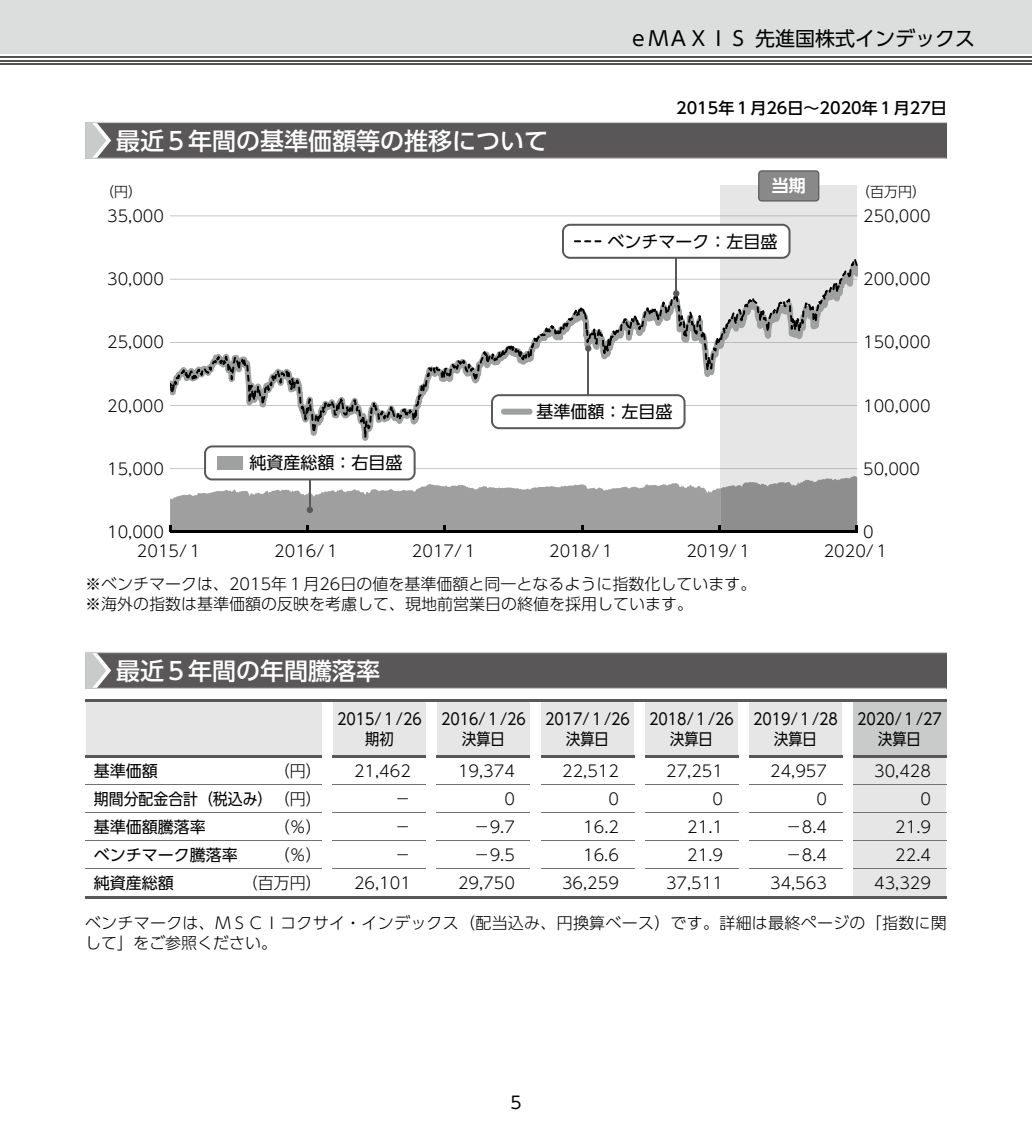
<style>
.page{position:relative;width:1032px;height:1134px;background:#fff}
.page>*{position:absolute;margin:0;border:0;box-sizing:border-box;transform-origin:0 0}
.t1{font:500 24px "UD Shin Go Pro";color:#fff}
.t2{font:20px "UD Shin Go Pro";color:#000}
.t3{font:17px "UD Shin Go Pro";color:#000}
.t4{font:700 17px "UD Shin Go Pro De";color:#fff}
.t5{font:300 16px/20px "UD Shin Go Pro";color:#000}
.t6{font:16px/20px "UD Shin Go Pro";color:#000;text-align:center;scale:.89 1}
.t7{font:16px "UD Shin Go Pro";color:#000}
.t8{font:500 16px "UD Shin Go Pro";color:#000}
.t9{font:16px "UD Shin Go Pro";color:#000;scale:.93 1}
.t10{font:300 14px "UD Shin Go Pro";color:#000}
.s1{font-weight:300}
</style>
<div class="page">
<div style="left:0;top:0;width:1032px;height:54px;background:#dcdddd"></div>
<hr style="left:0;top:63px;width:1032px;height:2px;background:#545251">
<hr style="left:0;top:60px;width:1032px;height:1px;background:#545251">
<hr style="left:0;top:56px;width:1032px;height:2px;background:#545251">
<div style="left:85px;top:122px;width:862px;height:36px;background:#595757"></div>
<hr style="left:85px;top:158px;width:861px;height:1px;background:#c9caca">
<hr style="left:85px;top:122px;width:862px;height:1px;background:#c9caca">
<svg style="left:85px;top:123px;width:26px;height:35px"></svg>
<div style="left:720px;top:186px;width:137px;height:346px;background:#e6e6e6"></div>
<svg style="left:758px;top:170px;width:61px;height:31px"></svg>
<svg style="left:170px;top:216px;width:687px;height:1px"></svg>
<svg style="left:170px;top:259px;width:687px;height:179px"></svg>
<hr style="left:170px;top:531px;width:687px;height:2px;background:#000">
<svg style="left:169px;top:445px;width:689px;height:87px"></svg>
<div style="left:217px;top:456px;width:26px;height:13px;background:#9fa0a0"></div>
<hr style="left:588px;top:348px;width:1px;height:64px;background:#595757">
<div style="left:585px;top:345px;width:6px;height:7px;background:#595757;border-radius:50%"></div>
<svg style="left:170px;top:394px;width:687px;height:35px"></svg>
<div style="left:501px;top:409px;width:31px;height:6px;background:#9fa0a0;border-radius:3px"></div>
<hr style="left:676px;top:241px;width:1px;height:53px;background:#595757">
<div style="left:673px;top:290px;width:6px;height:7px;background:#595757;border-radius:50%"></div>
<svg style="left:562px;top:224px;width:228px;height:35px"></svg>
<div style="left:85px;top:652px;width:862px;height:36px;background:#595757"></div>
<hr style="left:85px;top:688px;width:861px;height:1px;background:#c9caca">
<hr style="left:85px;top:652px;width:862px;height:1px;background:#c9caca">
<svg style="left:85px;top:653px;width:26px;height:35px"></svg>
<svg style="left:86px;top:700px;width:860px;height:198px"></svg>
<hr style="left:853px;top:896px;width:93px;height:2px;background:#595757">
<hr style="left:645px;top:756px;width:93px;height:2px;background:#595757">
<p class="t2" style="left:628px;top:22px;width:348px">ｅＭＡＸＩＳ 先進国株式インデックス</p>
<h1 class="t1" style="left:116px;top:121px;width:433px">最近５年間の基準価額等の推移について</h1>
<p class="t8" style="left:676px;top:95px;width:272px">2015年１月26日～2020年１月27日</p>
<p class="t10" style="left:100px;top:181px;width:43px">（円）</p>
<p class="t4" style="left:772px;top:172px;width:35px">当期</p>
<p class="t10" style="left:856px;top:181px;width:71px">（百万円）</p>
<p class="t5" style="left:107px;top:205px;width:58px">35,000</p>
<p class="t5" style="left:863px;top:205px;width:69px">250,000</p>
<p class="t3" style="left:607px;top:228px;width:171px">ベンチマーク：左目盛</p>
<p class="t5" style="left:107px;top:269px;width:58px">30,000</p>
<p class="t5" style="left:863px;top:269px;width:69px">200,000</p>
<p class="t5" style="left:107px;top:332px;width:58px">25,000</p>
<p class="t5" style="left:863px;top:332px;width:69px">150,000</p>
<p class="t5" style="left:107px;top:395px;width:58px">20,000</p>
<p class="t3" style="left:536px;top:398px;width:137px">基準価額：左目盛</p>
<p class="t5" style="left:863px;top:395px;width:69px">100,000</p>
<p class="t5" style="left:107px;top:458px;width:58px">15,000</p>
<p class="t3" style="left:250px;top:449px;width:154px">純資産総額：右目盛</p>
<p class="t5" style="left:863px;top:458px;width:58px">50,000</p>
<p class="t5" style="left:107px;top:521px;width:58px">10,000</p>
<p class="t5" style="left:863px;top:521px;width:12px">0</p>
<p class="t5" style="left:137px;top:540px;width:68px">2015/１</p>
<p class="t5" style="left:274px;top:540px;width:68px">2016/１</p>
<p class="t5" style="left:412px;top:540px;width:68px">2017/１</p>
<p class="t5" style="left:549px;top:540px;width:68px">2018/１</p>
<p class="t5" style="left:686px;top:540px;width:68px">2019/１</p>
<p class="t5" style="left:824px;top:540px;width:68px">2020/１</p>
<p class="t5" style="left:85px;top:573px;width:673px">※ベンチマークは、2015年１月26日の値を基準価額と同一となるように指数化しています。※海外の指数は基準価額の反映を考慮して、現地前営業日の終値を採用しています。</p>
<h1 class="t1" style="left:116px;top:651px;width:265px">最近５年間の年間騰落率</h1>
<p class="t6" style="left:337px;top:708px;width:97px">2015/１/26期初</p>
<p class="t6" style="left:441px;top:708px;width:97px">2016/１/26決算日</p>
<p class="t6" style="left:545px;top:708px;width:97px">2017/１/26決算日</p>
<p class="t6" style="left:649px;top:708px;width:97px">2018/１/26決算日</p>
<p class="t6" style="left:753px;top:708px;width:97px">2019/１/28決算日</p>
<p class="t6" style="left:857px;top:708px;width:97px">2020/１/27決算日</p>
<p class="t7" style="left:94px;top:758px;width:65px">基準価額</p>
<p class="t5" style="left:274px;top:761px;width:49px">（円）</p>
<p class="t5" style="left:354px;top:761px;width:58px">21,462</p>
<p class="t5" style="left:458px;top:761px;width:58px">19,374</p>
<p class="t5" style="left:562px;top:761px;width:58px">22,512</p>
<p class="t5" style="left:666px;top:761px;width:58px">27,251</p>
<p class="t5" style="left:770px;top:761px;width:58px">24,957</p>
<p class="t5" style="left:874px;top:761px;width:58px">30,428</p>
<p class="t9" style="left:94px;top:786px;width:247px">期間分配金合計（税込み）<span class="s1">（円）</span></p>
<p class="t5" style="left:395px;top:788px;width:17px">－</p>
<p class="t5" style="left:504px;top:788px;width:12px">0</p>
<p class="t5" style="left:608px;top:788px;width:12px">0</p>
<p class="t5" style="left:712px;top:788px;width:12px">0</p>
<p class="t5" style="left:816px;top:788px;width:12px">0</p>
<p class="t5" style="left:920px;top:788px;width:12px">0</p>
<p class="t7" style="left:94px;top:814px;width:113px">基準価額騰落率</p>
<p class="t5" style="left:274px;top:816px;width:49px">（％）</p>
<p class="t5" style="left:395px;top:816px;width:17px">－</p>
<p class="t5" style="left:474px;top:816px;width:43px">－9.7</p>
<p class="t5" style="left:583px;top:816px;width:37px">16.2</p>
<p class="t5" style="left:687px;top:816px;width:37px">21.1</p>
<p class="t5" style="left:786px;top:816px;width:43px">－8.4</p>
<p class="t5" style="left:895px;top:816px;width:37px">21.9</p>
<p class="t7" style="left:94px;top:842px;width:146px">ベンチマーク騰落率</p>
<p class="t5" style="left:274px;top:844px;width:49px">（％）</p>
<p class="t5" style="left:395px;top:844px;width:17px">－</p>
<p class="t5" style="left:474px;top:844px;width:43px">－9.5</p>
<p class="t5" style="left:583px;top:844px;width:37px">16.6</p>
<p class="t5" style="left:687px;top:844px;width:37px">21.9</p>
<p class="t5" style="left:786px;top:844px;width:43px">－8.4</p>
<p class="t5" style="left:895px;top:844px;width:37px">22.4</p>
<p class="t7" style="left:94px;top:870px;width:81px">純資産総額</p>
<p class="t5" style="left:242px;top:872px;width:81px">（百万円）</p>
<p class="t5" style="left:354px;top:872px;width:58px">26,101</p>
<p class="t5" style="left:458px;top:872px;width:58px">29,750</p>
<p class="t5" style="left:562px;top:872px;width:58px">36,259</p>
<p class="t5" style="left:666px;top:872px;width:58px">37,511</p>
<p class="t5" style="left:770px;top:872px;width:58px">34,563</p>
<p class="t5" style="left:874px;top:872px;width:58px">43,329</p>
<p class="t5" style="left:85px;top:912px;width:863px">ベンチマークは、ＭＳＣＩコクサイ・インデックス（配当込み、円換算ベース）です。詳細は最終ページの「指数に関して」をご参照ください。</p>
<p class="t3" style="left:510px;top:1089px;width:13px">5</p>
</div>
